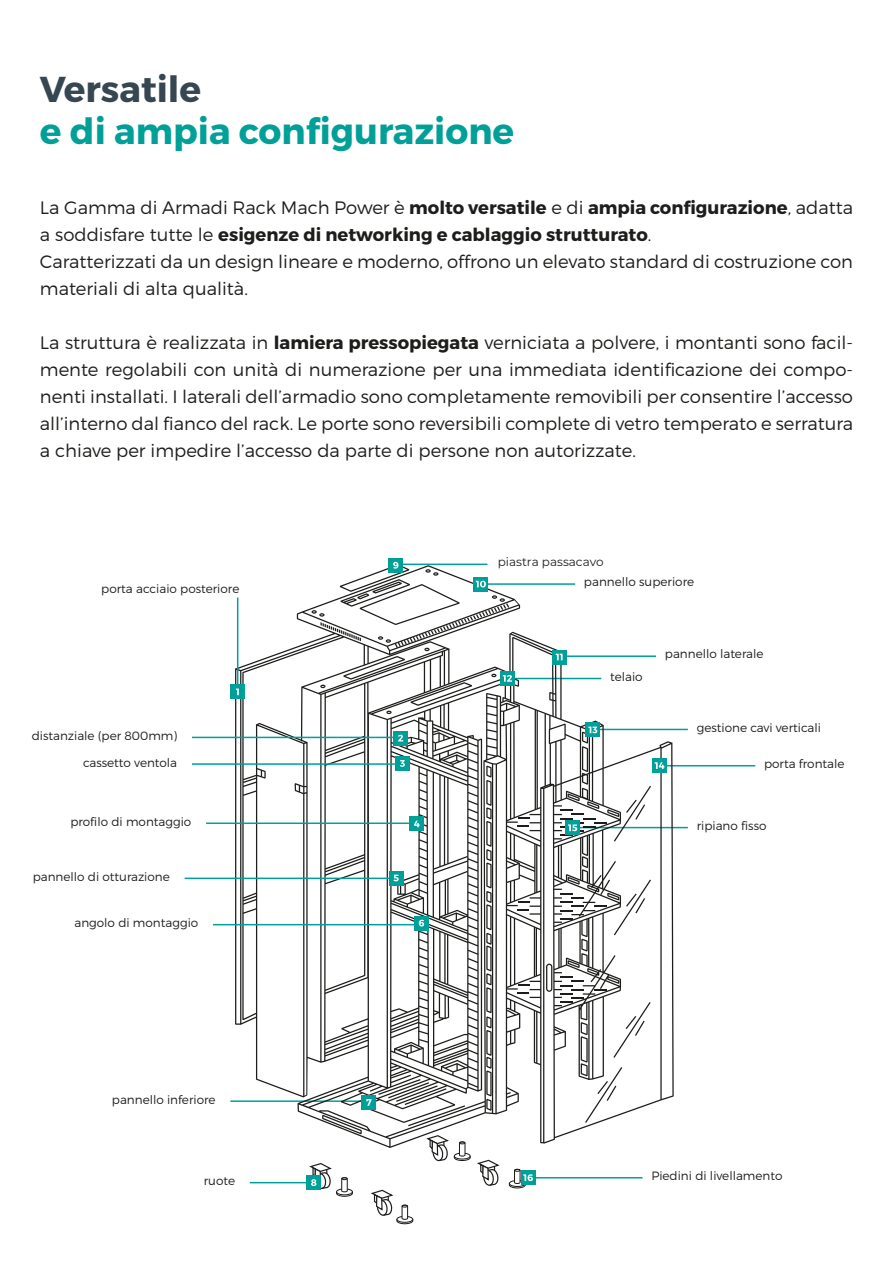
<style>
.page{position:relative;width:893px;height:1263px;background:#fff}
.page>*{position:absolute;margin:0;border:0;box-sizing:border-box;transform-origin:0 0}
.t1{font:700 36px "Montserrat";color:#00a099}
.t2{font:700 36px "Montserrat";color:#374751}
.t3{font:300 18px/27px "Montserrat";color:#1d1d1b}
.t4{font:300 12px "Montserrat";color:#1d1d1b}
.t5{font:12px "Montserrat";color:#1d1d1b}
.s1{font-weight:700}
</style>
<div class="page">
<hr style="left:593px;top:729px;width:95px;height:1px;background:#00a099">
<hr style="left:661px;top:765px;width:94px;height:1px;background:#00a099">
<hr style="left:580px;top:827px;width:108px;height:1px;background:#00a099">
<hr style="left:534px;top:1177px;width:108px;height:1px;background:#00a099">
<hr style="left:250px;top:1182px;width:61px;height:1px;background:#00a099">
<hr style="left:230px;top:1100px;width:136px;height:2px;background:#00a099">
<svg style="left:235px;top:583px;width:439px;height:565px"></svg>
<svg style="left:546px;top:964px;width:6px;height:28px"></svg>
<svg style="left:486px;top:766px;width:6px;height:345px"></svg>
<svg style="left:581px;top:939px;width:7px;height:12px"></svg>
<svg style="left:568px;top:960px;width:12px;height:8px"></svg>
<svg style="left:518px;top:992px;width:11px;height:2px"></svg>
<svg style="left:560px;top:976px;width:91px;height:147px"></svg>
<svg style="left:518px;top:984px;width:11px;height:2px"></svg>
<svg style="left:568px;top:877px;width:12px;height:8px"></svg>
<svg style="left:560px;top:918px;width:13px;height:1px"></svg>
<svg style="left:594px;top:879px;width:57px;height:56px"></svg>
<svg style="left:560px;top:893px;width:24px;height:18px"></svg>
<svg style="left:582px;top:856px;width:6px;height:12px"></svg>
<svg style="left:371px;top:1189px;width:42px;height:35px"></svg>
<svg style="left:425px;top:1134px;width:75px;height:52px"></svg>
<div style="left:362px;top:1095px;width:14px;height:14px;background:#00a099"></div>
<svg style="left:366px;top:1099px;width:5px;height:7px"></svg>
<div style="left:307px;top:1175px;width:14px;height:15px;background:#00a099"></div>
<svg style="left:309px;top:1163px;width:44px;height:34px"></svg>
<div style="left:552px;top:650px;width:14px;height:14px;background:#00a099"></div>
<svg style="left:556px;top:654px;width:7px;height:6px"></svg>
<div style="left:500px;top:671px;width:14px;height:14px;background:#00a099"></div>
<div style="left:586px;top:723px;width:14px;height:14px;background:#00a099"></div>
<svg style="left:582px;top:726px;width:15px;height:46px"></svg>
<div style="left:652px;top:758px;width:15px;height:15px;background:#00a099"></div>
<svg style="left:655px;top:762px;width:9px;height:7px"></svg>
<svg style="left:560px;top:786px;width:91px;height:56px"></svg>
<div style="left:521px;top:1170px;width:14px;height:15px;background:#00a099"></div>
<svg style="left:509px;top:1169px;width:24px;height:19px"></svg>
<hr style="left:237px;top:597px;width:1px;height:95px;background:#00a099">
<hr style="left:481px;top:583px;width:94px;height:2px;background:#00a099">
<div style="left:231px;top:685px;width:14px;height:14px;background:#00a099"></div>
<svg style="left:236px;top:688px;width:3px;height:7px"></svg>
<div style="left:389px;top:558px;width:14px;height:14px;background:#00a099"></div>
<svg style="left:312px;top:562px;width:200px;height:152px"></svg>
<hr style="left:213px;top:924px;width:209px;height:1px;background:#00a099">
<hr style="left:185px;top:877px;width:208px;height:2px;background:#00a099">
<hr style="left:206px;top:822px;width:209px;height:2px;background:#00a099">
<hr style="left:192px;top:763px;width:209px;height:2px;background:#00a099">
<hr style="left:192px;top:737px;width:209px;height:1px;background:#00a099">
<div style="left:393px;top:731px;width:15px;height:14px;background:#00a099"></div>
<svg style="left:398px;top:735px;width:5px;height:6px"></svg>
<div style="left:395px;top:756px;width:14px;height:14px;background:#00a099"></div>
<svg style="left:400px;top:760px;width:5px;height:7px"></svg>
<div style="left:410px;top:817px;width:14px;height:14px;background:#00a099"></div>
<svg style="left:414px;top:821px;width:6px;height:6px"></svg>
<div style="left:389px;top:871px;width:14px;height:14px;background:#00a099"></div>
<svg style="left:393px;top:875px;width:6px;height:6px"></svg>
<div style="left:414px;top:916px;width:15px;height:14px;background:#00a099"></div>
<svg style="left:419px;top:920px;width:5px;height:6px"></svg>
<h1 class="t2" style="left:40px;top:67px;width:163px">Versatile</h1>
<h1 class="t1" style="left:40px;top:109px;width:476px">e di ampia configurazione</h1>
<p class="t3" style="left:40px;top:194px;width:815px">La Gamma di Armadi Rack Mach Power è <span class="s1">molto versatile</span> e di <span class="s1">ampia configurazione</span>, adatta a soddisfare tutte le <span class="s1">esigenze di networking e cablaggio strutturato</span>.<br>Caratterizzati da un design lineare e moderno, offrono un elevato standard di costruzione con materiali di alta qualità.</p>
<p class="t3" style="left:40px;top:329px;width:815px;text-align:justify">La struttura è realizzata in <span class="s1">lamiera pressopiegata</span> verniciata a polvere, i montanti sono facil&shy;mente regolabili con unità di numerazione per una immediata identificazione dei compo&shy;nenti installati. I laterali dell’armadio sono completamente removibili per consentire l’accesso all’interno dal fianco del rack. Le porte sono reversibili complete di vetro temperato e serratura a chiave per impedire l’accesso da parte di persone non autorizzate.</p>
<p class="t4" style="left:101px;top:581px;width:140px">porta acciaio posteriore</p>
<p class="t4" style="left:32px;top:728px;width:147px">distanziale (per 800mm)</p>
<p class="t4" style="left:83px;top:755px;width:96px">cassetto ventola</p>
<p class="t4" style="left:70px;top:814px;width:123px">profilo di montaggio</p>
<p class="t4" style="left:33px;top:869px;width:139px">pannello di otturazione</p>
<p class="t4" style="left:74px;top:915px;width:125px">angolo di montaggio</p>
<p class="t4" style="left:112px;top:1092px;width:105px">pannello inferiore</p>
<p class="t4" style="left:204px;top:1173px;width:33px">ruote</p>
<p class="t5" style="left:498px;top:553px;width:108px">piastra passacavo</p>
<p class="t4" style="left:584px;top:575px;width:112px">pannello superiore</p>
<p class="t4" style="left:610px;top:669px;width:34px">telaio</p>
<p class="t4" style="left:665px;top:647px;width:100px">pannello laterale</p>
<p class="t4" style="left:697px;top:720px;width:126px">gestione cavi verticali</p>
<p class="t4" style="left:764px;top:756px;width:82px">porta frontale</p>
<p class="t4" style="left:697px;top:818px;width:71px">ripiano fisso</p>
<p class="t4" style="left:651px;top:1168px;width:133px">Piedini di livellamento</p>
</div>
